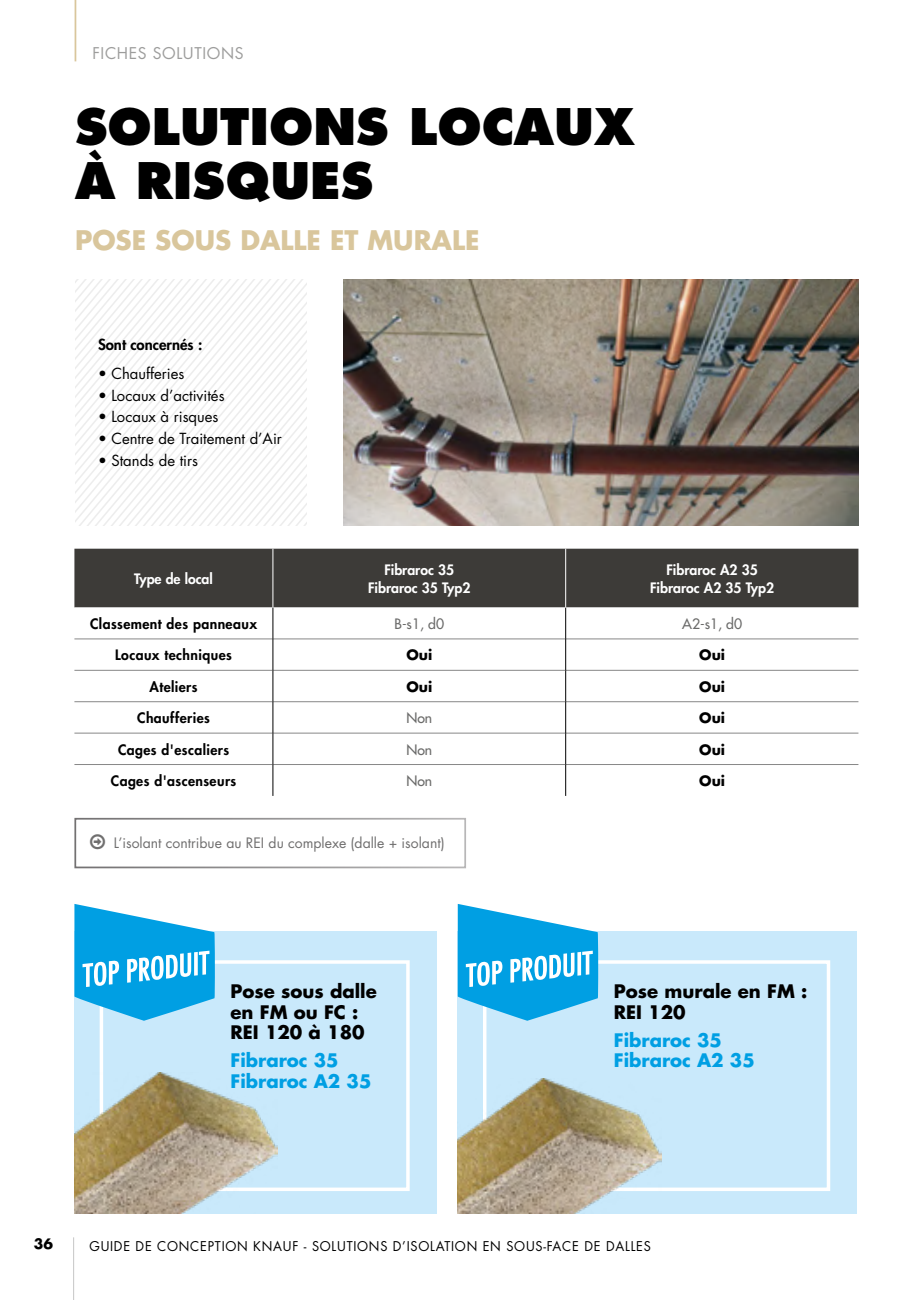
<style>
.page{position:relative;width:918px;height:1300px;background:#fff}
.page>*{position:absolute;margin:0;border:0;box-sizing:border-box;transform-origin:0 0}
.t1{font:800 49px/54.2px "Futura Std";color:#000}
.t2{font:700 26.25px "Futura Std";color:#d9c69c}
.t3{font:700 18.2px/20.5px "Futura Std";color:#000}
.t4{font:700 18.2px/20.5px "Futura Std";color:#009fe3}
.t5{font:15.75px "Futura Std";letter-spacing:.04em;color:#9d9d9c}
.t6{font:14.88px "Futura Std";color:#000}
.t7{font:800 14.88px "Futura Std";color:#000}
.t8{font:800 14px "Futura Std";letter-spacing:.03em;color:#000}
.t9{font:800 14px/17.5px "Futura Std";color:#fff;text-align:center}
.t10{font:14px "Futura Std";color:#706f6f}
.t11{font:500 14px "Futura Std";color:#6b6b6a}
.t12{font:700 14px "Futura Std";color:#000}
.t13{font:13.12px "Futura Std";letter-spacing:.06em;color:#000}
</style>
<div class="page">
<hr style="left:73px;top:1237px;width:1px;height:63px;background:#c6c6c6">
<div style="left:74px;top:549px;width:784px;height:58px;background:#3d3b38"></div>
<svg style="left:74px;top:607px;width:784px;height:189px"></svg>
<hr style="left:74px;top:638px;width:199px;height:1px;background:#878787">
<hr style="left:273px;top:638px;width:292px;height:1px;background:#878787">
<hr style="left:566px;top:638px;width:292px;height:1px;background:#878787">
<hr style="left:74px;top:670px;width:199px;height:1px;background:#878787">
<hr style="left:273px;top:670px;width:292px;height:1px;background:#878787">
<hr style="left:566px;top:670px;width:292px;height:1px;background:#878787">
<hr style="left:74px;top:701px;width:199px;height:1px;background:#878787">
<hr style="left:273px;top:701px;width:292px;height:1px;background:#878787">
<hr style="left:566px;top:701px;width:292px;height:1px;background:#878787">
<hr style="left:74px;top:733px;width:199px;height:1px;background:#878787">
<hr style="left:273px;top:733px;width:292px;height:1px;background:#878787">
<hr style="left:566px;top:733px;width:292px;height:1px;background:#878787">
<hr style="left:74px;top:764px;width:199px;height:1px;background:#878787">
<hr style="left:273px;top:764px;width:292px;height:1px;background:#878787">
<hr style="left:566px;top:764px;width:292px;height:1px;background:#878787">
<hr style="left:273px;top:607px;width:1px;height:32px;background:#000">
<hr style="left:565px;top:607px;width:1px;height:32px;background:#000">
<hr style="left:273px;top:639px;width:1px;height:31px;background:#000">
<hr style="left:565px;top:639px;width:1px;height:31px;background:#000">
<hr style="left:273px;top:670px;width:1px;height:32px;background:#000">
<hr style="left:565px;top:670px;width:1px;height:32px;background:#000">
<hr style="left:273px;top:702px;width:1px;height:31px;background:#000">
<hr style="left:565px;top:702px;width:1px;height:31px;background:#000">
<hr style="left:273px;top:733px;width:1px;height:31px;background:#000">
<hr style="left:565px;top:733px;width:1px;height:31px;background:#000">
<hr style="left:273px;top:764px;width:1px;height:32px;background:#000">
<hr style="left:565px;top:764px;width:1px;height:32px;background:#000">
<hr style="left:273px;top:549px;width:1px;height:58px;background:#fff">
<hr style="left:565px;top:549px;width:1px;height:58px;background:#fff">
<div style="left:74px;top:818px;width:392px;height:50px;border:2px solid #716f70"></div>
<hr style="left:75px;top:0;width:1px;height:61px;background:#d9c69c">
<div style="left:74px;top:931px;width:363px;height:282px;background:#c9e9fb"></div>
<div style="left:100px;top:960px;width:310px;height:231px;border:4px solid #fff"></div>
<svg style="left:74px;top:904px;width:141px;height:117px"></svg>
<img style="left:74px;top:1072px;width:204px;height:141px">
<div style="left:458px;top:931px;width:399px;height:282px;background:#c9e9fb"></div>
<div style="left:483px;top:960px;width:347px;height:231px;border:4px solid #fff"></div>
<svg style="left:458px;top:904px;width:140px;height:117px"></svg>
<img style="left:458px;top:1078px;width:203px;height:135px">
<svg style="left:76px;top:279px;width:230px;height:247px"></svg>
<img style="left:344px;top:279px;width:514px;height:247px">
<p class="t5" style="left:92px;top:43px;width:153px">FICHES SOLUTIONS</p>
<h1 class="t1" style="left:75px;top:99px;width:561px">SOLUTIONS LOCAUX<br>À RISQUES</h1>
<h2 class="t2" style="left:75px;top:223px;width:406px">POSE SOUS DALLE ET MURALE</h2>
<p class="t7" style="left:98px;top:335px;width:106px">Sont concernés :</p>
<p class="t6" style="left:98px;top:364px;width:88px">• Chaufferies</p>
<p class="t6" style="left:98px;top:386px;width:128px">• Locaux d’activités</p>
<p class="t6" style="left:98px;top:407px;width:122px">• Locaux à risques</p>
<p class="t6" style="left:98px;top:429px;width:185px">• Centre de Traitement d’Air</p>
<p class="t6" style="left:98px;top:451px;width:102px">• Stands de tirs</p>
<p class="t9" style="left:134px;top:570px;width:80px">Type de local</p>
<p class="t9" style="left:368px;top:561px;width:104px">Fibraroc 35<br>Fibraroc 35 Typ2</p>
<p class="t9" style="left:650px;top:561px;width:126px">Fibraroc A2 35<br>Fibraroc A2 35 Typ2</p>
<p class="t8" style="left:90px;top:615px;width:168px">Classement des panneaux</p>
<p class="t11" style="left:394px;top:615px;width:51px">B-s1, d0</p>
<p class="t11" style="left:682px;top:615px;width:62px">A2-s1, d0</p>
<p class="t8" style="left:115px;top:646px;width:118px">Locaux techniques</p>
<p class="t12" style="left:406px;top:646px;width:27px">Oui</p>
<p class="t12" style="left:699px;top:646px;width:27px">Oui</p>
<p class="t8" style="left:150px;top:678px;width:50px">Ateliers</p>
<p class="t12" style="left:406px;top:677px;width:27px">Oui</p>
<p class="t12" style="left:699px;top:677px;width:27px">Oui</p>
<p class="t8" style="left:137px;top:709px;width:74px">Chaufferies</p>
<p class="t11" style="left:406px;top:709px;width:27px">Non</p>
<p class="t12" style="left:699px;top:708px;width:27px">Oui</p>
<p class="t8" style="left:118px;top:740px;width:113px">Cages d'escaliers</p>
<p class="t11" style="left:406px;top:740px;width:27px">Non</p>
<p class="t12" style="left:699px;top:740px;width:27px">Oui</p>
<p class="t8" style="left:111px;top:772px;width:127px">Cages d'ascenseurs</p>
<p class="t11" style="left:406px;top:772px;width:27px">Non</p>
<p class="t12" style="left:699px;top:771px;width:27px">Oui</p>
<p class="t10" style="left:114px;top:834px;width:332px">L’isolant contribue au REI du complexe (dalle + isolant)</p>
<h3 class="t3" style="left:230px;top:981px;width:148px">Pose sous dalle en FM ou FC :<br>REI 120 à 180</h3>
<h3 class="t4" style="left:230px;top:1050px;width:142px">Fibraroc 35<br>Fibraroc A2 35</h3>
<h3 class="t3" style="left:614px;top:981px;width:195px">Pose murale en FM :<br>REI 120</h3>
<h3 class="t4" style="left:614px;top:1029px;width:142px">Fibraroc 35<br>Fibraroc A2 35</h3>
<p class="t12" style="left:34px;top:1234px;width:21px">36</p>
<p class="t13" style="left:89px;top:1237px;width:563px">GUIDE DE CONCEPTION KNAUF - SOLUTIONS D’ISOLATION EN SOUS-FACE DE DALLES</p>
</div>
